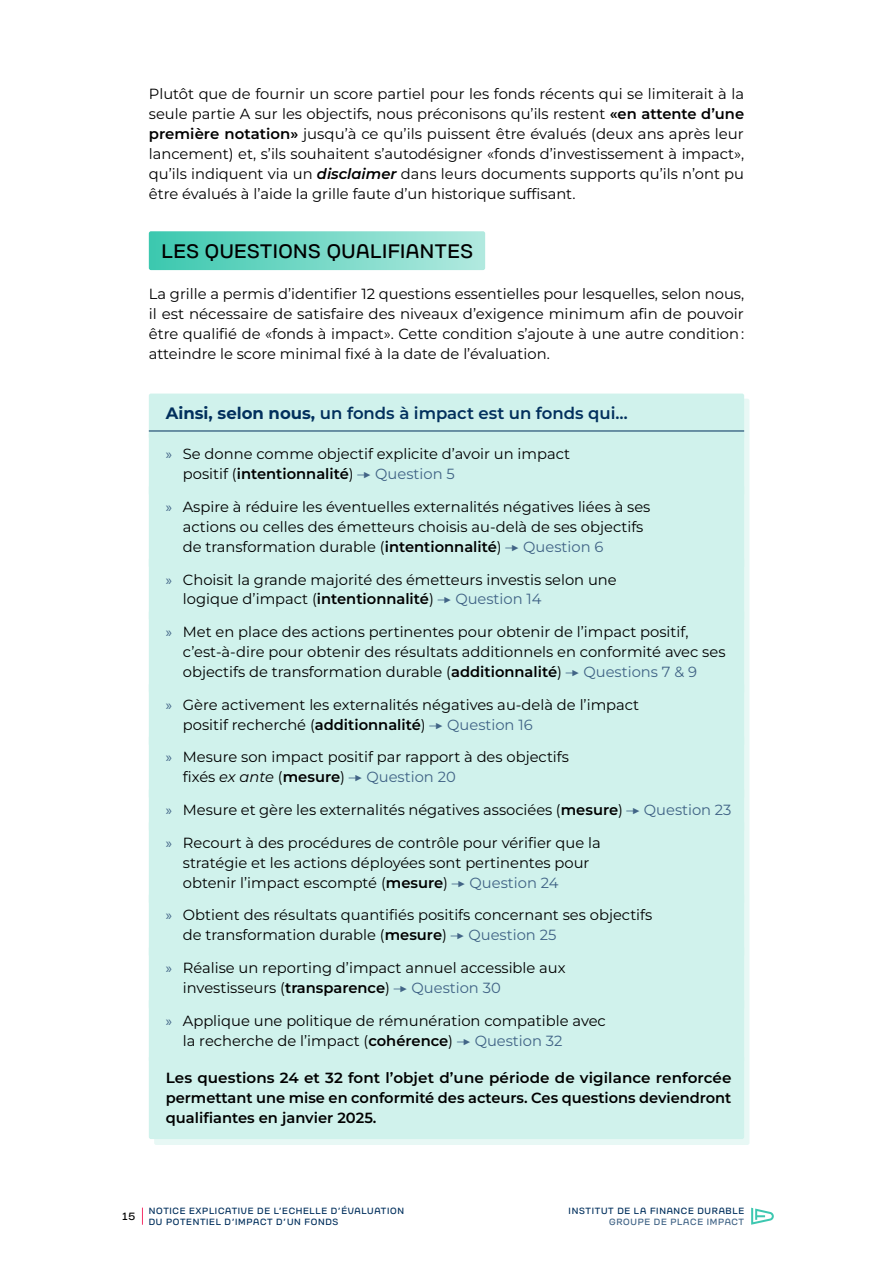
<style>
.page{position:relative;width:893px;height:1263px;background:#fff}
.page>*{position:absolute;margin:0;border:0;box-sizing:border-box;transform-origin:0 0}
.t1{font:19.5px "Toroka";letter-spacing:.025em;color:#000}
.t2{font:600 16.5px "Montserrat";color:#02305d}
.t3{font:14.7px/20px "Montserrat";color:#000}
.t4{font:600 14.7px/20px "Montserrat";color:#000;text-align:justify}
.t5{font:10.5px "Toroka";color:#000}
.t6{font:9px/10.8px "Toroka";letter-spacing:.075em;color:#02305d}
.t7{font:9px "Toroka";letter-spacing:.075em;color:#416486}
.s1{font-weight:600}
.s2{font-weight:600;font-style:italic}
.s3{font-weight:700}
.s4{font-family:"Myriad Pro";color:#416486}
.s5{color:#416486}
.s6{font-style:italic}
</style>
<div class="page">
<svg style="left:751px;top:1208px;width:23px;height:17px"></svg>
<svg style="left:142px;top:1207px;width:1px;height:18px"></svg>
<svg style="left:149px;top:231px;width:336px;height:39px;background:#77d8c7"></svg>
<div style="left:149px;top:394px;width:595px;height:45px;background:#d0f2ec;border-radius:2px"></div>
<hr style="left:149px;top:431px;width:595px;height:1px;background:#02305d">
<div style="left:149px;top:432px;width:595px;height:64px;background:#d0f2ec;border-radius:2px"></div>
<div style="left:149px;top:485px;width:595px;height:83px;background:#d0f2ec;border-radius:2px"></div>
<div style="left:149px;top:557px;width:595px;height:64px;background:#d0f2ec;border-radius:2px"></div>
<div style="left:149px;top:610px;width:595px;height:83px;background:#d0f2ec;border-radius:2px"></div>
<div style="left:149px;top:683px;width:595px;height:63px;background:#d0f2ec;border-radius:2px"></div>
<div style="left:149px;top:735px;width:595px;height:64px;background:#d0f2ec;border-radius:2px"></div>
<div style="left:149px;top:788px;width:595px;height:43px;background:#d0f2ec;border-radius:2px"></div>
<div style="left:149px;top:821px;width:595px;height:83px;background:#d0f2ec;border-radius:2px"></div>
<div style="left:149px;top:893px;width:595px;height:64px;background:#d0f2ec;border-radius:2px"></div>
<div style="left:149px;top:946px;width:595px;height:63px;background:#d0f2ec;border-radius:2px"></div>
<div style="left:149px;top:999px;width:595px;height:63px;background:#d0f2ec;border-radius:2px"></div>
<div style="left:149px;top:1056px;width:595px;height:83px;background:#d0f2ec;border-radius:2px"></div>
<p class="t3" style="left:149px;top:84px;width:597px;text-align:justify">Plutôt que de fournir un score partiel pour les fonds récents qui se limiterait à la seule partie A sur les objectifs, nous préconisons qu’ils restent <span class="s1">«en attente d’une première notation»</span> jusqu’à ce qu’ils puissent être évalués (deux ans après leur lancement) et, s’ils souhaitent s’autodésigner «fonds d’investissement à impact», qu’ils indiquent via un <span class="s2">disclaimer</span> dans leurs documents supports qu’ils n’ont pu être évalués à l’aide la grille faute d’un historique suffisant.</p>
<h1 class="t1" style="left:162px;top:236px;width:313px">LES QUESTIONS QUALIFIANTES</h1>
<p class="t3" style="left:149px;top:283px;width:597px;text-align:justify">La grille a permis d’identifier 12 questions essentielles pour lesquelles, selon nous, il est nécessaire de satisfaire des niveaux d’exigence minimum afin de pouvoir être qualifié de «fonds à impact». Cette condition s’ajoute à une autre condition : atteindre le score minimal fixé à la date de l’évaluation.</p>
<p class="t2" style="left:166px;top:402px;width:463px"><span class="s3">Ainsi, selon nous,</span> un fonds à impact est un fonds qui…</p>
<p class="t3" style="left:183px;top:444px;width:389px;text-indent:-17px"><span class="s4">»</span> Se donne comme objectif explicite d’avoir un impact positif (<span class="s1">intentionnalité</span>) <span class="s5">–▶ Question 5</span></p>
<p class="t3" style="left:183px;top:496px;width:469px;text-indent:-17px"><span class="s4">»</span> Aspire à réduire les éventuelles externalités négatives liées à ses actions ou celles des émetteurs choisis au-delà de ses objectifs de transformation durable (<span class="s1">intentionnalité</span>) <span class="s5">–▶ Question 6</span></p>
<p class="t3" style="left:183px;top:569px;width:435px;text-indent:-17px"><span class="s4">»</span> Choisit la grande majorité des émetteurs investis selon une logique d’impact (<span class="s1">intentionnalité</span>) <span class="s5">–▶ Question 14</span></p>
<p class="t3" style="left:183px;top:622px;width:544px;text-indent:-17px"><span class="s4">»</span> Met en place des actions pertinentes pour obtenir de l’impact positif, c’est-à-dire pour obtenir des résultats additionnels en conformité avec ses objectifs de transformation durable (<span class="s1">additionnalité</span>) <span class="s5">–▶ Questions 7 &amp; 9</span></p>
<p class="t3" style="left:183px;top:694px;width:458px;text-indent:-17px"><span class="s4">»</span> Gère activement les externalités négatives au-delà de l’impact positif recherché (<span class="s1">additionnalité</span>) <span class="s5">–▶ Question 16</span></p>
<p class="t3" style="left:183px;top:747px;width:388px;text-indent:-17px"><span class="s4">»</span> Mesure son impact positif par rapport à des objectifs fixés <span class="s6">ex ante</span> (<span class="s1">mesure</span>) <span class="s5">–▶ Question 20</span></p>
<p class="t3" style="left:166px;top:799px;width:567px"><span class="s4">»</span> Mesure et gère les externalités négatives associées (<span class="s1">mesure</span>) <span class="s5">–▶ Question 23</span></p>
<p class="t3" style="left:183px;top:832px;width:419px;text-indent:-17px"><span class="s4">»</span> Recourt à des procédures de contrôle pour vérifier que la stratégie et les actions déployées sont pertinentes pour obtenir l’impact escompté (<span class="s1">mesure</span>) <span class="s5">–▶ Question 24</span></p>
<p class="t3" style="left:183px;top:905px;width:471px;text-indent:-17px"><span class="s4">»</span> Obtient des résultats quantifiés positifs concernant ses objectifs de transformation durable (<span class="s1">mesure</span>) <span class="s5">–▶ Question 25</span></p>
<p class="t3" style="left:183px;top:957px;width:384px;text-indent:-17px"><span class="s4">»</span> Réalise un reporting d’impact annuel accessible aux investisseurs (<span class="s1">transparence</span>) <span class="s5">–▶ Question 30</span></p>
<p class="t3" style="left:183px;top:1010px;width:425px;text-indent:-17px"><span class="s4">»</span> Applique une politique de rémunération compatible avec la recherche de l’impact (<span class="s1">cohérence</span>) <span class="s5">–▶ Question 32</span></p>
<p class="t4" style="left:166px;top:1067px;width:567px">Les questions 24 et 32 font l’objet d’une période de vigilance renforcée permettant une mise en conformité des acteurs. Ces questions deviendront qualifiantes en janvier 2025.</p>
<p class="t5" style="left:122px;top:1208px;width:14px">15</p>
<p class="t6" style="left:149px;top:1204px;width:257px">NOTICE EXPLICATIVE DE L’ECHELLE D’ÉVALUATION<br>DU POTENTIEL D’IMPACT D’UN FONDS</p>
<p class="t6" style="left:569px;top:1204px;width:177px">INSTITUT DE LA FINANCE DURABLE</p>
<p class="t7" style="left:609px;top:1215px;width:137px">GROUPE DE PLACE IMPACT</p>
</div>
